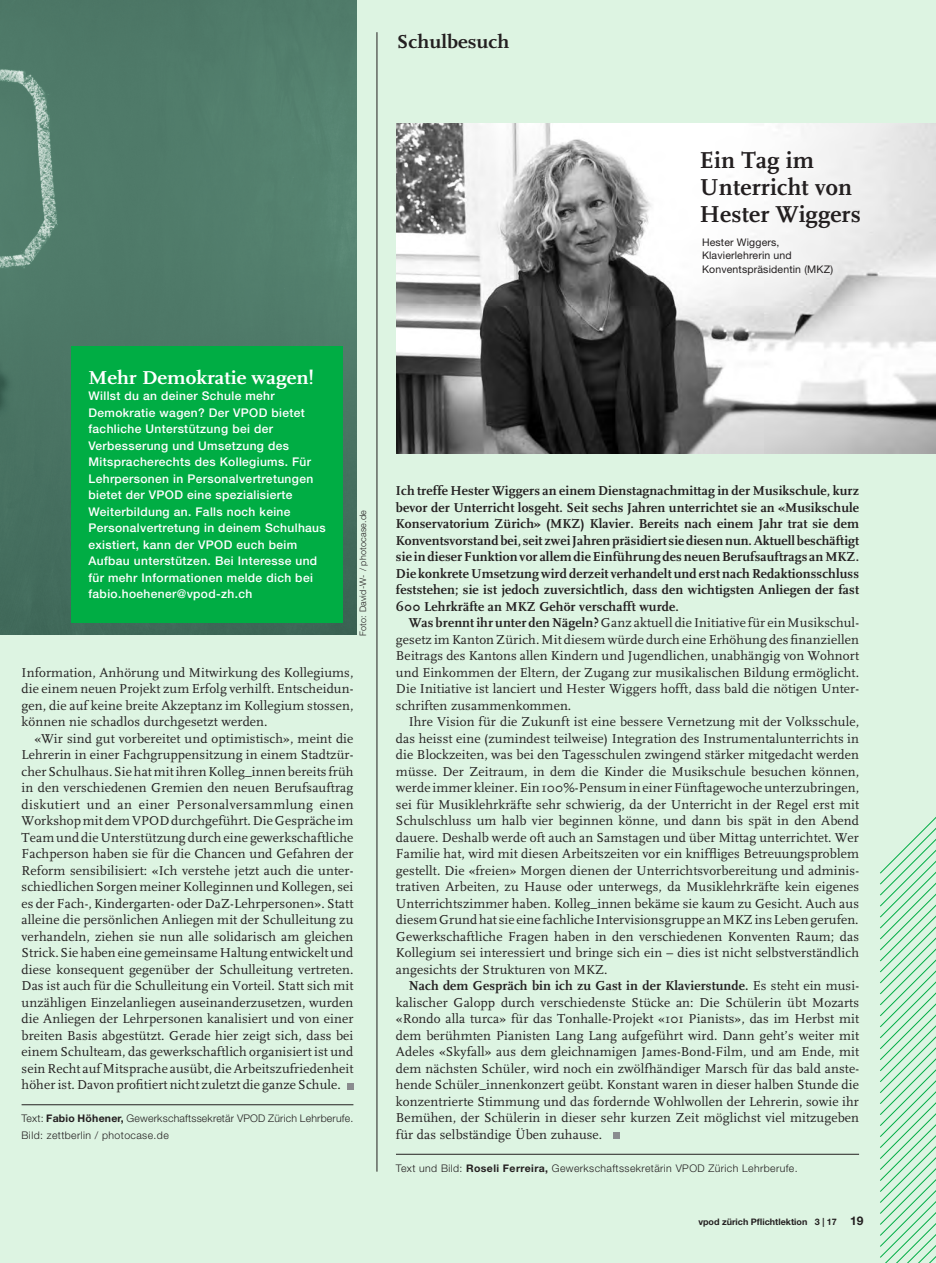
<style>
.page{position:relative;width:936px;height:1263px;background:#fff}
.page>*{position:absolute;margin:0;border:0;box-sizing:border-box;transform-origin:0 0}
.Block_Scala_9pt{font:700 24px/27px "FF Scala";letter-spacing:.01em;color:#231f20}
.Rubrik_oben{font:700 19.5px "FF Scala";color:#fff;scale:1.08 1}
.Rubrik_oben-2{font:700 19.5px "FF Scala";color:#231f20;scale:1.08 1}
.Block_Scala_9pt_einz{font:13.5px/16.5px "FF Scala";letter-spacing:.01em;color:#231f20;text-align:justify}
.Block_Scala_9pt-2{font:700 13.5px/16.5px "FF Scala";letter-spacing:.01em;color:#231f20;text-align:justify}
.Block_Scala_9pt-3{font:13.5px/16.5px "FF Scala";letter-spacing:.01em;color:#231f20;text-align:justify}
.Buch_Angaben_Neg_65{font:500 12px/16.5px "Helvetica Neue LT Std";letter-spacing:.03em;color:#fff}
.Block_Autor_45_H_7_L{font:300 10.5px/16.5px "Helvetica Neue LT Std";letter-spacing:.02em;color:#231f20}
.Block_Autor_45_H_7_L-2{font:300 10.5px "Helvetica Neue LT Std";letter-spacing:.04em;color:#231f20}
.P-_1-spaltig{font:10.5px/13.5px "Helvetica Neue LT Std";letter-spacing:.015em;color:#231f20}
.t1{font:700 9px "Helvetica Neue LT Std";color:#231f20}
.Credit_vertical_45_H{font:300 9px "Helvetica Neue LT Std";letter-spacing:.02em;color:#231f20}
.s1{font-weight:700}
.s2{font-size:12px}
</style>
<div class="page">
<div style="left:0;top:0;width:935px;height:1263px;background:#ddf4e2"></div>
<hr style="left:22px;top:1104px;width:331px;height:1px;background:#231f20">
<svg style="left:347px;top:1083px;width:6px;height:6px"></svg>
<svg style="left:880px;top:818px;width:55px;height:445px"></svg>
<hr style="left:396px;top:1154px;width:463px;height:1px;background:#231f20">
<div style="left:613px;top:1132px;width:6px;height:7px;background:#8a8c8f"></div>
<hr style="left:376px;top:32px;width:1px;height:1140px;background:#231f20">
<img style="left:0;top:0;width:356px;height:635px">
<div style="left:71px;top:347px;width:272px;height:275px;background:#00ad44"></div>
<img style="left:397px;top:123px;width:538px;height:331px">
<p class="Rubrik_oben-2" style="left:397px;top:30px;width:106px">Schulbesuch</p>
<p class="Block_Scala_9pt" style="left:700px;top:147px;width:162px">Ein Tag im<br>Unterricht von<br>Hester Wiggers</p>
<p class="P-_1-spaltig" style="left:702px;top:235px;width:132px">Hester Wiggers,<br>Klavierlehrerin und<br>Konventspräsidentin (MKZ)</p>
<p class="Rubrik_oben" style="left:88px;top:366px;width:210px">Mehr Demokratie wagen!</p>
<p class="Buch_Angaben_Neg_65" style="left:88px;top:387px;width:239px">Willst du an deiner Schule mehr Demokratie wagen? Der VPOD bietet fachliche Unterstützung bei der Verbesserung und Umsetzung des Mitspracherechts des Kollegiums. Für Lehrpersonen in Personalvertretungen bietet der VPOD eine spezialisierte Weiterbildung an. Falls noch keine Personalvertretung in deinem Schulhaus existiert, kann der VPOD euch beim Aufbau unterstützen. Bei Interesse und für mehr Informationen melde dich bei fabio.hoehener@vpod-zh.ch</p>
<p class="Credit_vertical_45_H" style="left:357px;top:636px;width:127px;rotate:-90deg">Foto: David-W- / photocase.de</p>
<p class="Block_Scala_9pt-3" style="left:22px;top:664px;width:333px">Information, Anhörung und Mitwirkung des Kollegiums, die einem neuen Projekt zum Erfolg verhilft. Entscheidun&shy;gen, die auf keine breite Akzeptanz im Kollegium stossen, können nie schadlos durchgesetzt werden.</p>
<p class="Block_Scala_9pt_einz" style="left:22px;top:730px;width:333px;text-indent:13px">«Wir sind gut vorbereitet und optimistisch», meint die Lehrerin in einer Fachgruppensitzung in einem Stadtzür&shy;cher Schulhaus. Sie hat mit ihren Kolleg_innen bereits früh in den verschiedenen Gremien den neuen Berufsauftrag diskutiert und an einer Personalversammlung einen Workshop mit dem VPOD durchgeführt. Die Gespräche im Team und die Unterstützung durch eine gewerkschaftliche Fachperson haben sie für die Chancen und Gefahren der Reform sensibilisiert: «Ich verstehe jetzt auch die unter&shy;schiedlichen Sorgen meiner Kolleginnen und Kollegen, sei es der Fach-, Kindergarten- oder DaZ-Lehrpersonen». Statt alleine die persönlichen Anliegen mit der Schulleitung zu verhandeln, ziehen sie nun alle solidarisch am gleichen Strick. Sie haben eine gemeinsame Haltung entwickelt und diese konsequent gegenüber der Schulleitung vertreten.<br>Das ist auch für die Schulleitung ein Vorteil. Statt sich mit unzähligen Einzelanliegen auseinanderzusetzen, wurden die Anliegen der Lehrpersonen kanalisiert und von einer breiten Basis abgestützt. Gerade hier zeigt sich, dass bei einem Schulteam, das gewerkschaftlich organisiert ist und sein Recht auf Mitsprache ausübt, die Arbeitszufriedenheit höher ist. Davon profitiert nicht zuletzt die ganze Schule.</p>
<p class="Block_Autor_45_H_7_L" style="left:22px;top:1110px;width:333px">Text: <span class="s1">Fabio Höhener,</span> Gewerkschaftssekretär VPOD Zürich Lehrberufe.<br>Bild: zettberlin / photocase.de</p>
<p class="Block_Scala_9pt-2" style="left:396px;top:482px;width:464px">Ich treffe Hester Wiggers an einem Dienstagnachmittag in der Musikschule, kurz bevor der Unterricht losgeht. Seit sechs Jahren unterrichtet sie an «Musikschule Konservatorium Zürich» (MKZ) Klavier. Bereits nach einem Jahr trat sie dem Konventsvorstand bei, seit zwei Jahren präsidiert sie diesen nun. Aktuell beschäftigt sie in dieser Funktion vor allem die Einführung des neuen Berufsauftrags an MKZ.<br>Die konkrete Umsetzung wird derzeit verhandelt und erst nach Redaktionsschluss feststehen; sie ist jedoch zuversichtlich, dass den wichtigsten Anliegen der fast 600 Lehrkräfte an MKZ Gehör verschafft wurde.</p>
<p class="Block_Scala_9pt_einz" style="left:396px;top:615px;width:464px;text-indent:13px"><span class="s1">Was brennt ihr unter den Nägeln?</span> Ganz aktuell die Initiative für ein Musikschul&shy;gesetz im Kanton Zürich. Mit diesem würde durch eine Erhöhung des finanziellen Beitrags des Kantons allen Kindern und Jugendlichen, unabhängig von Wohnort und Einkommen der Eltern, der Zugang zur musikalischen Bildung ermöglicht.<br>Die Initiative ist lanciert und Hester Wiggers hofft, dass bald die nötigen Unter&shy;schriften zusammenkommen.</p>
<p class="Block_Scala_9pt_einz" style="left:396px;top:714px;width:464px;text-indent:13px">Ihre Vision für die Zukunft ist eine bessere Vernetzung mit der Volksschule, das heisst eine (zumindest teilweise) Integration des Instrumentalunterrichts in die Blockzeiten, was bei den Tagesschulen zwingend stärker mitgedacht werden müsse. Der Zeitraum, in dem die Kinder die Musikschule besuchen können, werde immer kleiner. Ein 100%-Pensum in einer Fünftagewoche unterzubringen, sei für Musiklehrkräfte sehr schwierig, da der Unterricht in der Regel erst mit Schulschluss um halb vier beginnen könne, und dann bis spät in den Abend dauere. Deshalb werde oft auch an Samstagen und über Mittag unterrichtet. Wer Familie hat, wird mit diesen Arbeitszeiten vor ein kniffliges Betreuungsproblem gestellt. Die «freien» Morgen dienen der Unterrichtsvorbereitung und adminis&shy;trativen Arbeiten, zu Hause oder unterwegs, da Musiklehrkräfte kein eigenes Unterrichtszimmer haben. Kolleg_innen bekäme sie kaum zu Gesicht. Auch aus diesem Grund hat sie eine fachliche Intervisionsgruppe an MKZ ins Leben gerufen.<br>Gewerkschaftliche Fragen haben in den verschiedenen Konventen Raum; das Kollegium sei interessiert und bringe sich ein – dies ist nicht selbstverständlich angesichts der Strukturen von MKZ.</p>
<p class="Block_Scala_9pt_einz" style="left:396px;top:978px;width:464px;text-indent:13px"><span class="s1">Nach dem Gespräch bin ich zu Gast in der Klavierstunde.</span> Es steht ein musi&shy;kalischer Galopp durch verschiedenste Stücke an: Die Schülerin übt Mozarts «Rondo alla turca» für das Tonhalle-Projekt «101 Pianists», das im Herbst mit dem berühmten Pianisten Lang Lang aufgeführt wird. Dann geht’s weiter mit Adeles «Skyfall» aus dem gleichnamigen James-Bond-Film, und am Ende, mit dem nächsten Schüler, wird noch ein zwölfhändiger Marsch für das bald anste&shy;hende Schüler_innenkonzert geübt. Konstant waren in dieser halben Stunde die konzentrierte Stimmung und das fordernde Wohlwollen der Lehrerin, sowie ihr Bemühen, der Schülerin in dieser sehr kurzen Zeit möglichst viel mitzugeben für das selbständige Üben zuhause.</p>
<p class="Block_Autor_45_H_7_L-2" style="left:396px;top:1161px;width:403px">Text und Bild: <span class="s1">Roseli Ferreira,</span> Gewerkschaftssekretärin VPOD Zürich Lehrberufe.</p>
<p class="t1" style="left:698px;top:1216px;width:167px">vpod zürich Pflichtlektion 3 | 17 <span class="s2">19</span></p>
</div>
